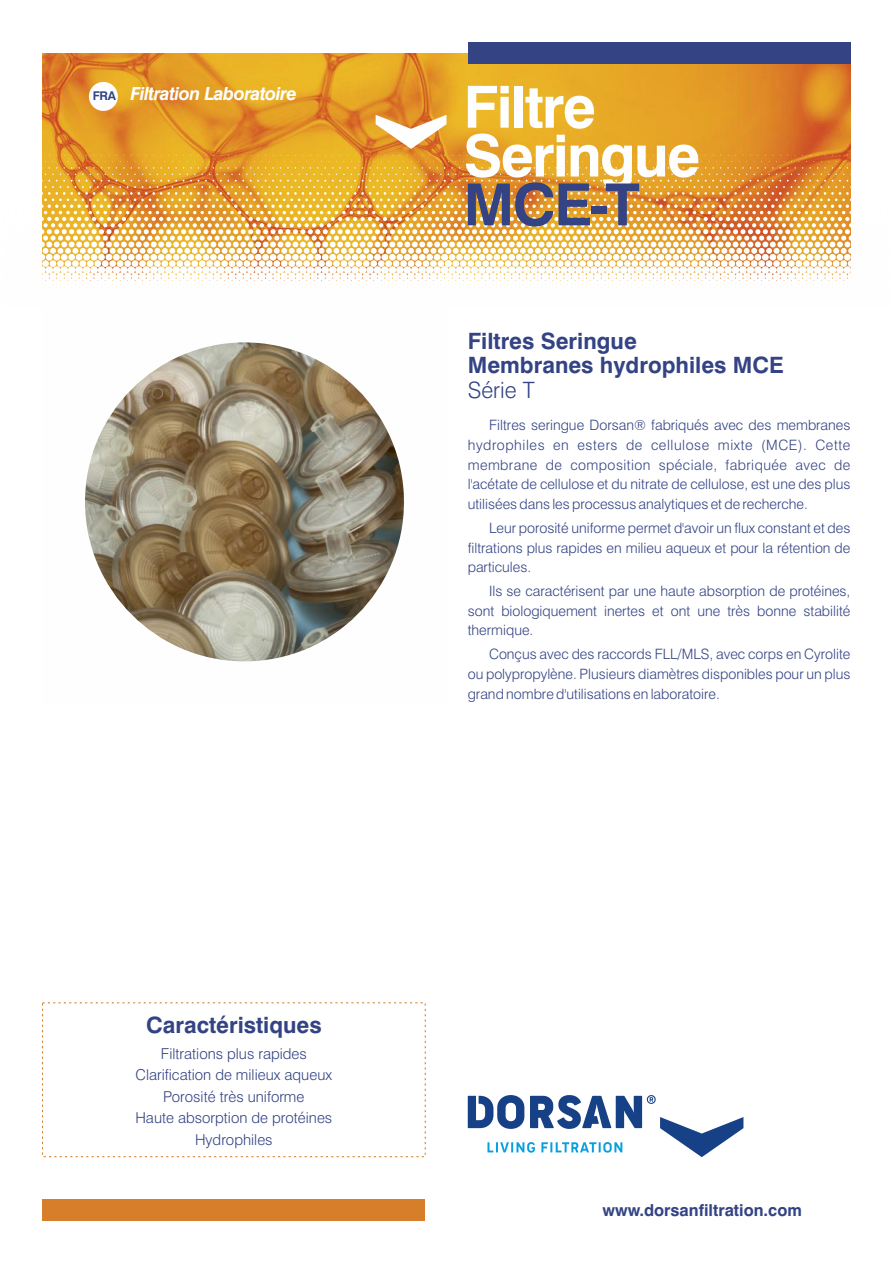
<style>
.page{position:relative;width:893px;height:1263px;background:#fff}
.page>*{position:absolute;margin:0;border:0;box-sizing:border-box;transform-origin:0 0}
.t1{font:700 58.2px/48.8px "Swiss 721 BT";letter-spacing:-.03em;color:#fefefe}
.t2{font:700 58.2px "Swiss 721 BT";color:#334384}
.t3{font:700 22.5px/24.3px "Swiss 721 BT";color:#334384}
.t4{font:300 22.5px "Swiss 721 BT";color:#334384}
.t5{font:italic 700 18px "Swiss 721 BT";letter-spacing:-.03em;color:#fefefe}
.t6{font:700 16.5px "Swiss 721 BT";color:#334384}
.t7{font:300 15px/21.6px "Swiss 721 BT";color:#334384;text-align:center}
.t8{font:300 14.25px/19.6px "Swiss 721 BT";color:#334384;text-align:justify}
.s1{font-style:normal;font-size:12px;color:#334384}
</style>
<div class="page">
<svg style="left:43px;top:53px;width:807px;height:102px;background:#e39a25"></svg>
<svg style="left:453px;top:155px;width:398px;height:133px"></svg>
<svg style="left:42px;top:155px;width:411px;height:133px"></svg>
<div style="left:43px;top:1199px;width:382px;height:21px;background:#d67e29"></div>
<div style="left:468px;top:43px;width:382px;height:21px;background:#334384"></div>
<svg style="left:85px;top:342px;width:319px;height:320px"></svg>
<div style="left:89px;top:82px;width:29px;height:29px;background:#fefefe;border-radius:50%"></div>
<svg style="left:468px;top:1095px;width:275px;height:62px"></svg>
<svg style="left:376px;top:115px;width:70px;height:34px"></svg>
<p class="t5" style="left:93px;top:86px;width:206px"><span class="s1">FRA</span> Filtration Laboratoire</p>
<h2 class="t3" style="left:146px;top:1015px;width:177px">Caractéristiques</h2>
<p class="t7" style="left:135px;top:1044px;width:198px">Filtrations plus rapides<br>Clarification de milieux aqueux<br>Porosité très uniforme<br>Haute absorption de protéines<br>Hydrophiles</p>
<h1 class="t1" style="left:463px;top:88px;width:238px">Filtre<br>Seringue</h1>
<h1 class="t2" style="left:463px;top:181px;width:178px">MCE-T</h1>
<h2 class="t3" style="left:468px;top:331px;width:318px">Filtres Seringue<br>Membranes hydrophiles MCE</h2>
<h2 class="t4" style="left:468px;top:381px;width:68px">Série T</h2>
<p class="t8" style="left:468px;top:417px;width:384px;text-indent:21px">Filtres seringue Dorsan® fabriqués avec des membranes hydrophiles en esters de cellulose mixte (MCE). Cette membrane de composition spéciale, fabriquée avec de l'acétate de cellulose et du nitrate de cellulose, est une des plus utilisées dans les processus analytiques et de recherche.</p>
<p class="t8" style="left:468px;top:519px;width:384px;text-indent:21px">Leur porosité uniforme permet d'avoir un flux constant et des filtrations plus rapides en milieu aqueux et pour la rétention de particules.</p>
<p class="t8" style="left:468px;top:583px;width:384px;text-indent:21px">Ils se caractérisent par une haute absorption de protéines, sont biologiquement inertes et ont une très bonne stabilité thermique.</p>
<p class="t8" style="left:468px;top:646px;width:384px;text-indent:21px">Conçus avec des raccords FLL/MLS, avec corps en Cyrolite ou polypropylène. Plusieurs diamètres disponibles pour un plus grand nombre d'utilisations en laboratoire.</p>
<p class="t6" style="left:603px;top:1203px;width:201px">www.dorsanfiltration.com</p>
</div>
